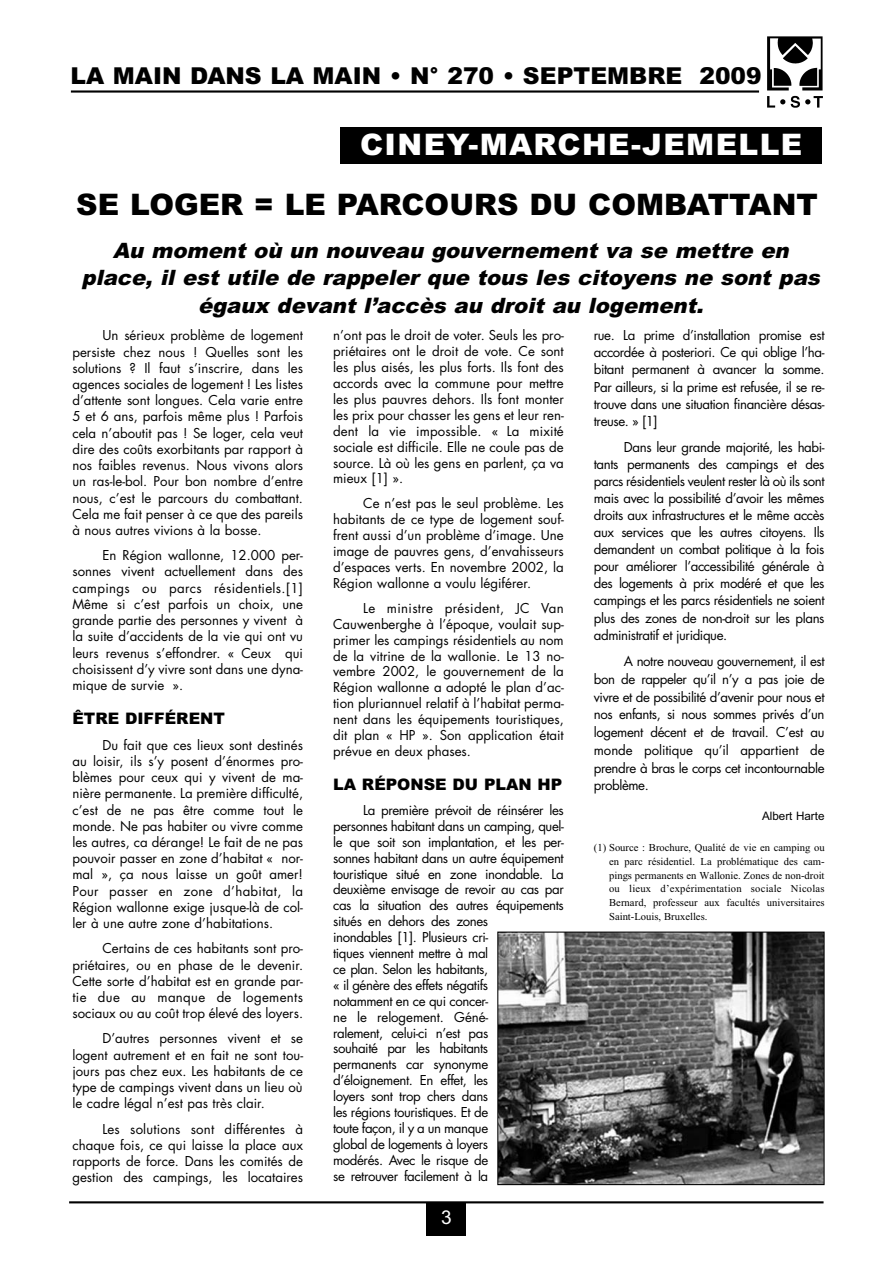
<style>
.page{position:relative;width:893px;height:1263px;background:#fff}
.page>*{position:absolute;margin:0;border:0;box-sizing:border-box;transform-origin:0 0}
.t1{font:900 29.7px "Arial";color:#000}
.t2{font:900 29.7px "Arial";letter-spacing:.045em;color:#fff}
.t3{font:900 23.25px "Arial";color:#000}
.t4{font:italic 900 21.15px/27.6px "Arial";color:#000;text-align:center}
.t5{font:19.05px "Arial";color:#fff}
.t6{font:900 15.9px "Arial";color:#000}
.t7{font:13.2px/15.9px "Futura";letter-spacing:-.03em;color:#000;text-align:justify}
.t8{font:11.7px "Arial";color:#000}
.t9{font:10.65px/14px "Times New Roman";letter-spacing:.005em;color:#000;text-align:justify}
</style>
<div class="page">
<div style="left:427px;top:1202px;width:39px;height:34px;background:#000"></div>
<hr style="left:69px;top:1201px;width:754px;height:2px;background:#000">
<img style="left:767px;top:36px;width:56px;height:72px">
<hr style="left:71px;top:90px;width:688px;height:3px;background:#000">
<div style="left:341px;top:128px;width:481px;height:36px;background:#000"></div>
<img style="left:499px;top:934px;width:323px;height:249px">
<div style="left:497px;top:932px;width:327px;height:253px;border:1px solid #000"></div>
<h2 class="t3" style="left:71px;top:67px;width:692px">LA MAIN DANS LA MAIN • N° 270 • SEPTEMBRE 2009</h2>
<h1 class="t2" style="left:360px;top:134px;width:444px">CINEY-MARCHE-JEMELLE</h1>
<h1 class="t1" style="left:76px;top:194px;width:743px">SE LOGER = LE PARCOURS DU COMBATTANT</h1>
<h3 class="t4" style="left:82px;top:239px;width:744px">Au moment où un nouveau gouvernement va se mettre en place, il est utile de rappeler que tous les citoyens ne sont pas égaux devant l’accès au droit au logement.</h3>
<p class="t7" style="left:72px;top:329px;width:232px;text-indent:30px">Un sérieux problème de logement persiste chez nous ! Quelles sont les solutions ? Il faut s’inscrire, dans les agences sociales de logement ! Les listes d’attente sont longues. Cela varie entre 5 et 6 ans, parfois même plus ! Parfois cela n’aboutit pas ! Se loger, cela veut dire des coûts exorbitants par rapport à nos faibles revenus. Nous vivons alors un ras-le-bol. Pour bon nombre d’entre nous, c’est le parcours du combattant.<br>Cela me fait penser à ce que des pareils à nous autres vivions à la bosse.</p>
<p class="t7" style="left:72px;top:548px;width:232px;text-indent:30px">En Région wallonne, 12.000 per&shy;sonnes vivent actuellement dans des campings ou parcs résidentiels.[1] Même si c’est parfois un choix, une grande partie des personnes y vivent à la suite d’accidents de la vie qui ont vu leurs revenus s’effondrer. « Ceux qui choisissent d’y vivre sont dans une dyna&shy;mique de survie ».</p>
<p class="t6" style="left:72px;top:713px;width:154px">ÊTRE DIFFÉRENT</p>
<p class="t7" style="left:72px;top:738px;width:232px;text-indent:30px">Du fait que ces lieux sont destinés au loisir, ils s’y posent d’énormes pro&shy;blèmes pour ceux qui y vivent de ma - nière permanente. La première difficulté, c’est de ne pas être comme tout le monde. Ne pas habiter ou vivre comme les autres, ca dérange! Le fait de ne pas pouvoir passer en zone d’habitat « nor&shy;mal », ça nous laisse un goût amer!<br>Pour passer en zone d’habitat, la Région wallonne exige jusque-là de col&shy;ler à une autre zone d’habitations.</p>
<p class="t7" style="left:72px;top:942px;width:232px;text-indent:30px">Certains de ces habitants sont pro&shy;priétaires, ou en phase de le devenir.<br>Cette sorte d’habitat est en grande par&shy;tie due au manque de logements sociaux ou au coût trop élevé des loyers.</p>
<p class="t7" style="left:72px;top:1032px;width:232px;text-indent:30px">D’autres personnes vivent et se logent autrement et en fait ne sont tou&shy;jours pas chez eux. Les habitants de ce type de campings vivent dans un lieu où le cadre légal n’est pas très clair.</p>
<p class="t7" style="left:72px;top:1122px;width:232px;text-indent:30px">Les solutions sont différentes à chaque fois, ce qui laisse la place aux rapports de force. Dans les comités de gestion des campings, les locataires</p>
<p class="t7" style="left:333px;top:329px;width:232px">n’ont pas le droit de voter. Seuls les pro&shy;priétaires ont le droit de vote. Ce sont les plus aisés, les plus forts. Ils font des accords avec la commune pour mettre les plus pauvres dehors. Ils font monter les prix pour chasser les gens et leur ren&shy;dent la vie impossible. « La mixité sociale est difficile. Elle ne coule pas de source. Là où les gens en parlent, ça va mieux [1] ».</p>
<p class="t7" style="left:333px;top:497px;width:232px;text-indent:30px">Ce n’est pas le seul problème. Les habitants de ce type de logement souf&shy;frent aussi d’un problème d’image. Une image de pauvres gens, d’envahisseurs d’espaces verts. En novembre 2002, la Région wallonne a voulu légiférer.</p>
<p class="t7" style="left:333px;top:601px;width:232px;text-indent:30px">Le ministre président, JC Van Cauwenberghe à l’époque, voulait sup&shy;primer les campings résidentiels au nom de la vitrine de la wallonie. Le 13 no - vembre 2002, le gouvernement de la Région wallonne a adopté le plan d’ac&shy;tion pluriannuel relatif à l’habitat perma&shy;nent dans les équipements touristiques, dit plan « HP ». Son application était prévue en deux phases.</p>
<p class="t6" style="left:333px;top:779px;width:231px">LA RÉPONSE DU PLAN HP</p>
<p class="t7" style="left:333px;top:803px;width:232px;text-align:left;text-indent:30px">La première prévoit de réinsérer les personnes habitant dans un camping, quel&shy;le que soit son implantation, et les per&shy;sonnes habitant dans un autre équipement touristique situé en zone inondable. La deuxième envisage de revoir au cas par cas la situation des autres équipements situés en dehors des zones<br>inondables [1]. Plusieurs cri-<br>tiques viennent mettre à mal<br>ce plan. Selon les habitants,<br>« il génère des effets négatifs<br>notamment en ce qui concer-<br>ne le relogement. Géné -<br>ralement, celui-ci n’est pas<br>souhaité par les habitants<br>permanents car synonyme d’éloignement. En effet, les<br>loyers sont trop chers dans<br>les régions touristiques. Et de<br>toute façon, il y a un manque<br>global de logements à loyers<br>modérés. Avec le risque de<br>se retrouver facilement à la</p>
<p class="t7" style="left:594px;top:328px;width:232px;line-height:17.1px">rue. La prime d’installation promise est accordée à posteriori. Ce qui oblige l’ha&shy;bitant permanent à avancer la somme.<br>Par ailleurs, si la prime est refusée, il se re - trouve dans une situation financière désas&shy;treuse. » [1]</p>
<p class="t7" style="left:594px;top:440px;width:232px;line-height:17.1px;text-indent:30px">Dans leur grande majorité, les habi&shy;tants permanents des campings et des parcs résidentiels veulent rester là où ils sont mais avec la possibilité d’avoir les mêmes droits aux infrastructures et le même accès aux services que les autres citoyens. Ils demandent un combat politique à la fois pour améliorer l’accessibilité générale à des logements à prix modéré et que les campings et les parcs résidentiels ne soient plus des zones de non-droit sur les plans administratif et juridique.</p>
<p class="t7" style="left:594px;top:654px;width:232px;line-height:17.7px;text-indent:30px">A notre nouveau gouvernement, il est bon de rappeler qu’il n’y a pas joie de vivre et de possibilité d’avenir pour nous et nos enfants, si nous sommes privés d’un logement décent et de travail. C’est au monde politique qu’il appartient de prendre à bras le corps cet incontournable problème.</p>
<p class="t8" style="left:762px;top:812px;width:64px">Albert Harte</p>
<p class="t9" style="left:609px;top:841px;width:217px;text-indent:-15px">(1) Source : Brochure, Qualité de vie en camping ou en parc résidentiel. La problématique des cam&shy;pings permanents en Wallonie. Zones de non-droit ou lieux d’expérimentation sociale Nicolas Bernard, professeur aux facultés universitaires Saint-Louis, Bruxelles.</p>
<h3 class="t5" style="left:441px;top:1210px;width:12px">3</h3>
</div>
